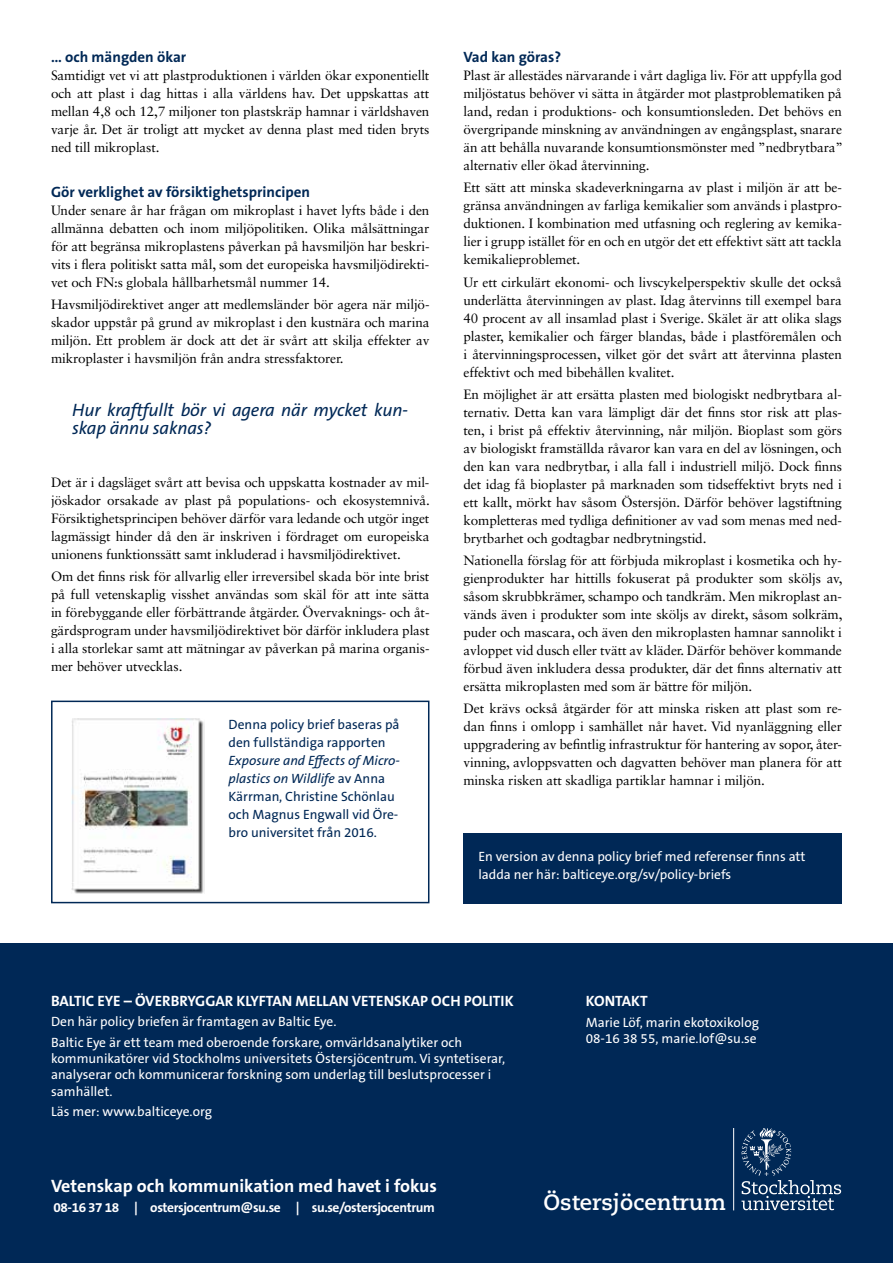
<style>
.page{position:relative;width:893px;height:1263px;background:#fff}
.page>*{position:absolute;margin:0;border:0;box-sizing:border-box;transform-origin:0 0}
.t1{font:700 22.05px "Caecilia Com 75";color:#fff}
.t2{font:italic 18px/18px "The Sans B W5 Plain";letter-spacing:-.01em;color:#002856}
.t3{font:700 18px "The Sans B W7";color:#fff}
.t4{font:700 15px "The Sans B W7";color:#002856}
.t5{font:700 15px "The Sans B W7";color:#fff}
.t6{font:13.5px/18px "Sabon LT Std";letter-spacing:-.01em;color:#000;text-align:justify}
.t7{font:13.5px/16.2px "The Sans B W5 Plain";color:#fff}
.t8{font:13.5px/18px "The Sans B W5 Plain";color:#002856}
.t9{font:700 13.5px "The Sans B W7";letter-spacing:-.03em;color:#fff}
.s1{font-style:italic}
</style>
<div class="page">
<div style="left:0;top:943px;width:893px;height:320px;background:#002856"></div>
<div style="left:51px;top:701px;width:378px;height:202px;background:#fff;border:2px solid #002856"></div>
<img style="left:71px;top:719px;width:133px;height:174px">
<svg style="left:741px;top:1129px;width:100px;height:81px"></svg>
<hr style="left:733px;top:1129px;width:1px;height:81px;background:#fff">
<div style="left:463px;top:833px;width:379px;height:70px;background:#002856"></div>
<p class="t4" style="left:51px;top:47px;width:137px">… och mängden ökar</p>
<p class="t6" style="left:51px;top:66px;width:380px">Samtidigt vet vi att plastproduktionen i världen ökar exponentiellt och att plast i dag hittas i alla världens hav. Det uppskattas att mellan 4,8 och 12,7 miljoner ton plastskräp hamnar i världshaven varje år. Det är troligt att mycket av denna plast med tiden bryts ned till mikroplast.</p>
<p class="t4" style="left:51px;top:182px;width:261px">Gör verklighet av försiktighetsprincipen</p>
<p class="t6" style="left:51px;top:201px;width:380px">Under senare år har frågan om mikroplast i havet lyfts både i den allmänna debatten och inom miljöpolitiken. Olika målsättningar för att begränsa mikroplastens påverkan på havsmiljön har beskri&shy;vits i flera politiskt satta mål, som det europeiska havsmiljödirekti&shy;vet och FN:s globala hållbarhetsmål nummer 14.</p>
<p class="t6" style="left:51px;top:295px;width:380px">Havsmiljödirektivet anger att medlemsländer bör agera när miljö&shy;skador uppstår på grund av mikroplast i den kustnära och marina miljön. Ett problem är dock att det är svårt att skilja effekter av mikroplaster i havsmiljön från andra stressfaktorer.</p>
<h2 class="t2" style="left:72px;top:401px;width:337px">Hur kraftfullt bör vi agera när mycket kun&shy;skap ännu saknas?</h2>
<p class="t6" style="left:51px;top:473px;width:380px">Det är i dagsläget svårt att bevisa och uppskatta kostnader av mil&shy;jöskador orsakade av plast på populations- och ekosystemnivå.<br>Försiktighetsprincipen behöver därför vara ledande och utgör inget lagmässigt hinder då den är inskriven i fördraget om europeiska unionens funktionssätt samt inkluderad i havsmiljödirektivet.</p>
<p class="t6" style="left:51px;top:567px;width:380px">Om det finns risk för allvarlig eller irreversibel skada bör inte brist på full vetenskaplig visshet användas som skäl för att inte sätta in förebyggande eller förbättrande åtgärder. Övervaknings- och åt&shy;gärdsprogram under havsmiljödirektivet bör därför inkludera plast i alla storlekar samt att mätningar av påverkan på marina organis&shy;mer behöver utvecklas.</p>
<p class="t8" style="left:229px;top:715px;width:173px">Denna policy brief baseras på den fullständiga rapporten</p>
<p class="t8" style="left:229px;top:751px;width:173px"><span class="s1">Exposure and Effects of Micro&shy;plastics on Wildlife</span> av Anna<br>Kärrman, Christine Schönlau och Magnus Engwall vid Öre&shy;bro universitet från 2016.</p>
<p class="t4" style="left:463px;top:47px;width:99px">Vad kan göras?</p>
<p class="t6" style="left:463px;top:66px;width:381px">Plast är allestädes närvarande i vårt dagliga liv. För att uppfylla god miljöstatus behöver vi sätta in åtgärder mot plastproblematiken på land, redan i produktions- och konsumtionsleden. Det behövs en övergripande minskning av användningen av engångsplast, snarare än att behålla nuvarande konsumtionsmönster med ”nedbrytbara” alternativ eller ökad återvinning.</p>
<p class="t6" style="left:463px;top:179px;width:380px">Ett sätt att minska skadeverkningarna av plast i miljön är att be&shy;gränsa användningen av farliga kemikalier som används i plastpro&shy;duktionen. I kombination med utfasning och reglering av kemika&shy;lier i grupp istället för en och en utgör det ett effektivt sätt att tackla kemikalieproblemet.</p>
<p class="t6" style="left:463px;top:273px;width:380px">Ur ett cirkulärt ekonomi- och livscykelperspektiv skulle det också underlätta återvinningen av plast. Idag återvinns till exempel bara 40 procent av all insamlad plast i Sverige. Skälet är att olika slags plaster, kemikalier och färger blandas, både i plastföremålen och i återvinningsprocessen, vilket gör det svårt att återvinna plasten effektivt och med bibehållen kvalitet.</p>
<p class="t6" style="left:463px;top:385px;width:380px">En möjlighet är att ersätta plasten med biologiskt nedbrytbara al&shy;ternativ. Detta kan vara lämpligt där det finns stor risk att plas&shy;ten, i brist på effektiv återvinning, når miljön. Bioplast som görs av biologiskt framställda råvaror kan vara en del av lösningen, och den kan vara nedbrytbar, i alla fall i industriell miljö. Dock finns det idag få bioplaster på marknaden som tidseffektivt bryts ned i ett kallt, mörkt hav såsom Östersjön. Därför behöver lagstiftning kompletteras med tydliga definitioner av vad som menas med ned&shy;brytbarhet och godtagbar nedbrytningstid.</p>
<p class="t6" style="left:463px;top:551px;width:380px">Nationella förslag för att förbjuda mikroplast i kosmetika och hy&shy;gienprodukter har hittills fokuserat på produkter som sköljs av, såsom skrubbkrämer, schampo och tandkräm. Men mikroplast an&shy;vänds även i produkter som inte sköljs av direkt, såsom solkräm, puder och mascara, och även den mikroplasten hamnar sannolikt i avloppet vid dusch eller tvätt av kläder. Därför behöver kommande förbud även inkludera dessa produkter, där det finns alternativ att ersätta mikroplasten med som är bättre för miljön.</p>
<p class="t6" style="left:463px;top:699px;width:380px">Det krävs också åtgärder för att minska risken att plast som re&shy;dan finns i omlopp i samhället når havet. Vid nyanläggning eller uppgradering av befintlig infrastruktur för hantering av sopor, åter&shy;vinning, avloppsvatten och dagvatten behöver man planera för att minska risken att skadliga partiklar hamnar i miljön.</p>
<p class="t7" style="left:478px;top:848px;width:329px;line-height:18px">En version av denna policy brief med referenser finns att ladda ner här: balticeye.org/sv/policy-briefs</p>
<p class="t5" style="left:51px;top:991px;width:464px">BALTIC EYE – ÖVERBRYGGAR KLYFTAN MELLAN VETENSKAP OCH POLITIK</p>
<p class="t7" style="left:51px;top:1012px;width:413px;line-height:20.4px">Den här policy briefen är framtagen av Baltic Eye.<br>Baltic Eye är ett team med oberoende forskare, omvärldsanalytiker och</p>
<p class="t7" style="left:51px;top:1050px;width:456px">kommunikatörer vid Stockholms universitets Östersjöcentrum. Vi syntetiserar, analyserar och kommunicerar forskning som underlag till beslutsprocesser i samhället.</p>
<p class="t7" style="left:51px;top:1103px;width:163px">Läs mer: www.balticeye.org</p>
<p class="t5" style="left:586px;top:991px;width:63px">KONTAKT</p>
<p class="t7" style="left:586px;top:1014px;width:175px">Marie Löf, marin ekotoxikolog<br>08-16 38 55, marie.lof@su.se</p>
<h2 class="t3" style="left:51px;top:1174px;width:387px">Vetenskap och kommunikation med havet i fokus</h2>
<p class="t9" style="left:54px;top:1198px;width:383px">08-16 37 18 | ostersjocentrum@su.se | su.se/ostersjocentrum</p>
<h1 class="t1" style="left:543px;top:1187px;width:184px">Östersjöcentrum</h1>
</div>
